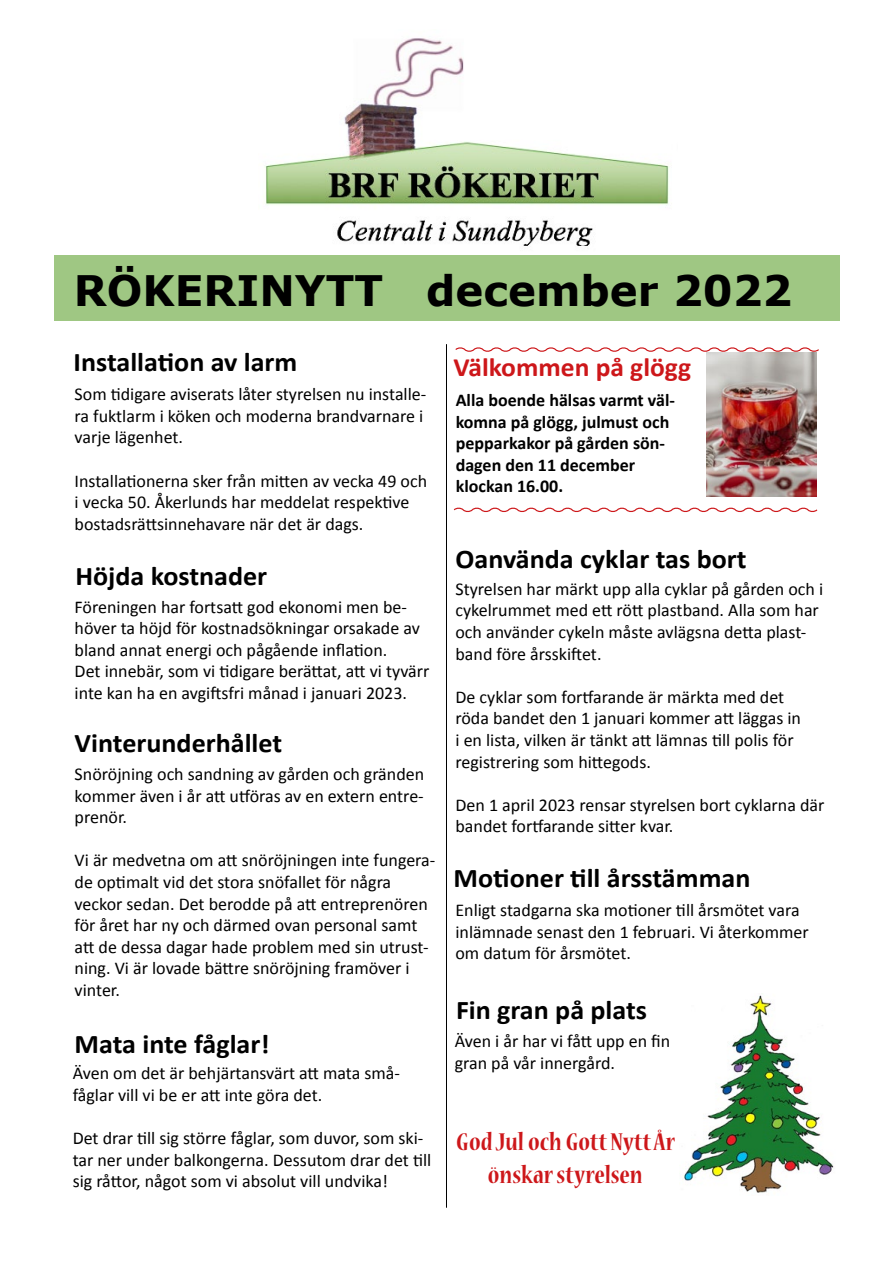
<style>
.page{position:relative;width:893px;height:1263px;background:#fff}
.page>*{position:absolute;margin:0;border:0;box-sizing:border-box;transform-origin:0 0}
.t1{font:700 42px "Verdana";color:#000}
.t2{font:700 27px "Calibri";color:#000;scale:1.04 1}
.t3{font:700 condensed 27px/32.4px "Nueva Std";color:#cd171a;text-align:center}
.t4{font:700 26.4px "Calibri";color:#cd171a;scale:1.04 1}
.t5{font:18px/21.6px "Calibri";color:#000}
.t6{font:700 18px/21.6px "Calibri";color:#000}
</style>
<div class="page">
<img style="left:265px;top:38px;width:405px;height:208px">
<div style="left:54px;top:255px;width:786px;height:66px;background:#9fc783"></div>
<hr style="left:446px;top:344px;width:1px;height:864px;background:#000">
<img style="left:706px;top:353px;width:110px;height:143px">
<svg style="left:455px;top:347px;width:364px;height:6px"></svg>
<svg style="left:453px;top:507px;width:365px;height:5px"></svg>
<img style="left:683px;top:993px;width:151px;height:200px">
<h1 class="t1" style="left:74px;top:261px;width:720px">RÖKERINYTT december 2022</h1>
<h2 class="t2" style="left:74px;top:345px;width:217px">Installation av larm</h2>
<p class="t5" style="left:75px;top:383px;width:353px">Som tidigare aviserats låter styrelsen nu installe&shy;ra fuktlarm i köken och moderna brandvarnare i varje lägenhet.</p>
<p class="t5" style="left:75px;top:470px;width:354px">Installationerna sker från mitten av vecka 49 och i vecka 50. Åkerlunds har meddelat respektive bostadsrättsinnehavare när det är dags.</p>
<h2 class="t2" style="left:75px;top:559px;width:186px">Höjda kostnader</h2>
<p class="t5" style="left:75px;top:596px;width:356px">Föreningen har fortsatt god ekonomi men be&shy;höver ta höjd för kostnadsökningar orsakade av bland annat energi och pågående inflation.<br>Det innebär, som vi tidigare berättat, att vi tyvärr inte kan ha en avgiftsfri månad i januari 2023.</p>
<h2 class="t2" style="left:75px;top:726px;width:201px">Vinterunderhållet</h2>
<p class="t5" style="left:75px;top:763px;width:351px;text-align:justify">Snöröjning och sandning av gården och gränden kommer även i år att utföras av en extern entre&shy;prenör.</p>
<p class="t5" style="left:75px;top:850px;width:362px">Vi är medvetna om att snöröjningen inte fungera&shy;de optimalt vid det stora snöfallet för några veckor sedan. Det berodde på att entreprenören för året har ny och därmed ovan personal samt att de dessa dagar hade problem med sin utrust&shy;ning. Vi är lovade bättre snöröjning framöver i vinter.</p>
<h2 class="t2" style="left:75px;top:1027px;width:189px">Mata inte fåglar!</h2>
<p class="t5" style="left:73px;top:1063px;width:329px">Även om det är behjärtansvärt att mata små&shy;fåglar vill vi be er att inte göra det.</p>
<p class="t5" style="left:73px;top:1127px;width:360px">Det drar till sig större fåglar, som duvor, som ski&shy;tar ner under balkongerna. Dessutom drar det till sig råttor, något som vi absolut vill undvika!</p>
<h3 class="t4" style="left:454px;top:351px;width:230px">Välkommen på glögg</h3>
<p class="t6" style="left:456px;top:389px;width:221px">Alla boende hälsas varmt väl&shy;komna på glögg, julmust och pepparkakor på gården sön&shy;dagen den 11 december klockan 16.00.</p>
<h2 class="t2" style="left:455px;top:542px;width:281px">Oanvända cyklar tas bort</h2>
<p class="t5" style="left:455px;top:578px;width:369px">Styrelsen har märkt upp alla cyklar på gården och i cykelrummet med ett rött plastband. Alla som har och använder cykeln måste avlägsna detta plast&shy;band före årsskiftet.</p>
<p class="t5" style="left:455px;top:686px;width:347px">De cyklar som fortfarande är märkta med det röda bandet den 1 januari kommer att läggas in i en lista, vilken är tänkt att lämnas till polis för registrering som hittegods.</p>
<p class="t5" style="left:455px;top:794px;width:370px">Den 1 april 2023 rensar styrelsen bort cyklarna där bandet fortfarande sitter kvar.</p>
<h2 class="t2" style="left:454px;top:861px;width:287px">Motioner till årsstämman</h2>
<p class="t5" style="left:455px;top:899px;width:355px">Enligt stadgarna ska motioner till årsmötet vara inlämnade senast den 1 februari. Vi återkommer om datum för årsmötet.</p>
<h2 class="t2" style="left:456px;top:992px;width:185px">Fin gran på plats</h2>
<p class="t5" style="left:455px;top:1031px;width:217px">Även i år har vi fått upp en fin gran på vår innergård.</p>
<h2 class="t3" style="left:456px;top:1127px;width:220px">God Jul och Gott Nytt År önskar styrelsen</h2>
</div>
